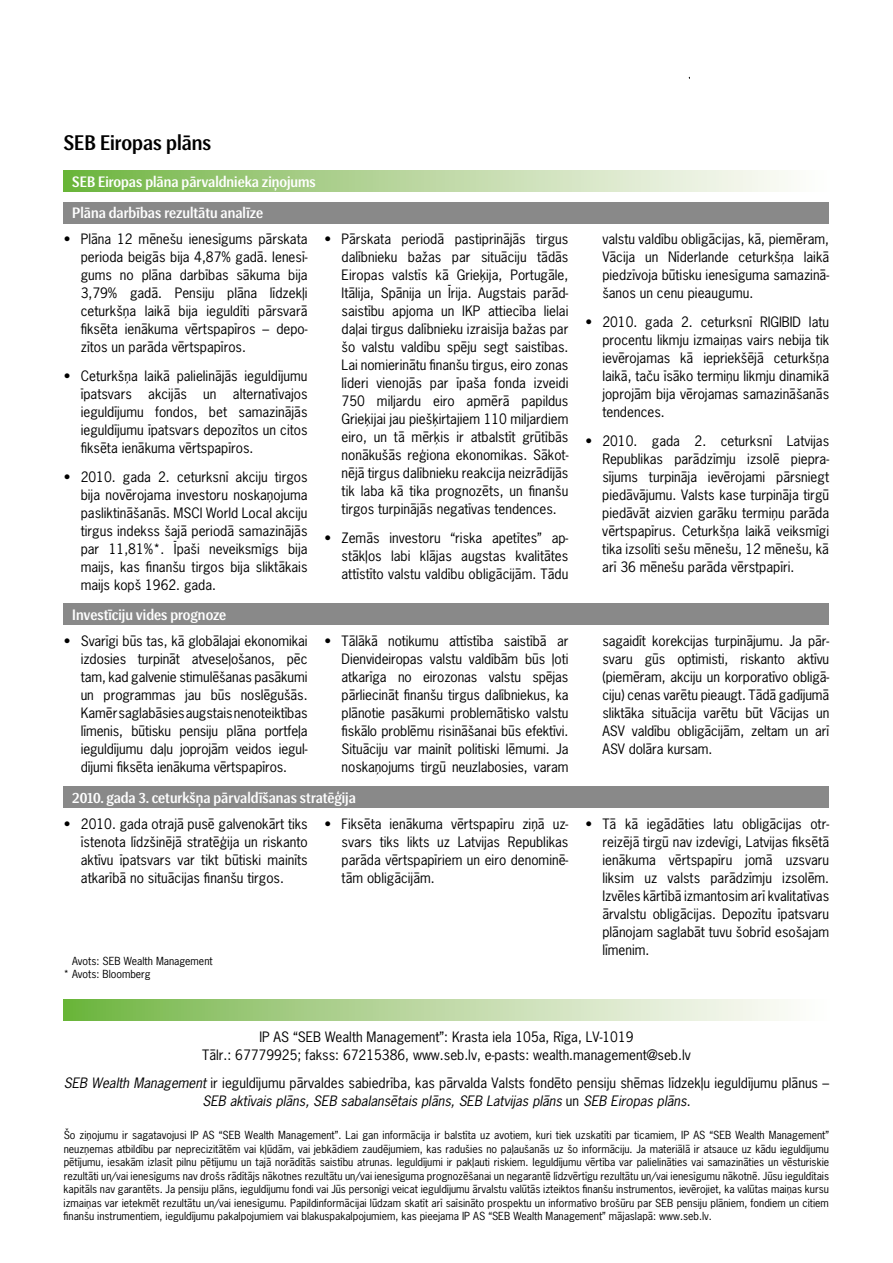
<style>
.page{position:relative;width:893px;height:1263px;background:#fff}
.page>*{position:absolute;margin:0;border:0;box-sizing:border-box;transform-origin:0 0}
.t1{font:500 21px "SEB Basic";color:#000}
.t2{font:500 15px "SEB Basic";color:#fff}
.t3{font:13.5px/18px "News Gothic SEB";color:#000;text-align:justify}
.t4{font:10.5px/13.5px "News Gothic SEB";color:#000;text-align:justify}
.s1{font-style:italic}
</style>
<div class="page">
<div style="left:64px;top:170px;width:765px;height:21px;background:linear-gradient(to right,#74b546,#fffeff)"></div>
<div style="left:64px;top:604px;width:765px;height:21px;background:#898989"></div>
<div style="left:64px;top:787px;width:765px;height:21px;background:#898989"></div>
<div style="left:64px;top:999px;width:765px;height:21px;background:linear-gradient(to right,#74b546,#fffeff)"></div>
<div style="left:64px;top:202px;width:765px;height:21px;background:#898989"></div>
<h1 class="t1" style="left:64px;top:131px;width:149px">SEB Eiropas plāns</h1>
<p class="t2" style="left:72px;top:173px;width:245px">SEB Eiropas plāna pārvaldnieka ziņojums</p>
<p class="t2" style="left:72px;top:205px;width:192px">Plāna darbības rezultātu analīze</p>
<p class="t3" style="left:81px;top:230px;width:228px;text-indent:-17px">• Plāna 12 mēnešu ienesīgums pārskata perioda beigās bija 4,87% gadā. Iene-sī&shy;gums no plāna darbības sākuma bija 3,79% gadā. Pensiju plāna līdzekļi ceturkšņa laikā bija ieguldīti pārsvarā fiksēta ienākuma vērtspapīros – depo&shy;zītos un parāda vērtspapīros.</p>
<p class="t3" style="left:81px;top:367px;width:228px;text-indent:-17px">• Ceturkšņa laikā palielinājās ieguldījumu īpatsvars akcijās un alternatīvajos ieguldījumu fondos, bet samazinājās ieguldījumu īpatsvars depozītos un citos fiksēta ienākuma vērtspapīros.</p>
<p class="t3" style="left:81px;top:467px;width:228px;text-indent:-17px">• 2010. gada 2. ceturksnī akciju tirgos bija novēro-jama investoru noska-ņojuma paslik-tinā-šanās. MSCI World Local akciju tirgus indekss šajā periodā samazinājās par 11,81%*. Īpaši neveik-smīgs bija maijs, kas finanšu tirgos bija sliktākais maijs kopš 1962. gada.</p>
<p class="t2" style="left:72px;top:607px;width:156px">Investīciju vides prognoze</p>
<p class="t3" style="left:81px;top:632px;width:228px;text-indent:-17px">• Svarīgi būs tas, kā globālajai ekonomikai izdosies turpināt atveseļošanos, pēc tam, kad galvenie stimulēšanas pasākumi un programmas jau būs noslēgušās.<br>Kamērsaglabāsiesaugstaisnenoteiktības līmenis, būtisku pensiju plāna portfeļa ieguldījumu daļu joprojām veidos iegul&shy;dījumi fiksēta ienākuma vērtspapīros.</p>
<p class="t3" style="left:342px;top:230px;width:228px;text-indent:-17px">• Pārskata periodā pastiprinājās tirgus dalībnieku bažas par situāciju tādās Eiropas valstīs kā Grieķija, Portugāle, Itālija, Spānija un Īrija. Augstais parād&shy;saistību apjoma un IKP attiecība lielai daļai tirgus dalībnieku izraisīja bažas par šo valstu valdību spēju segt saistības.<br>Lai nomierinātu finanšu tirgus, eiro zonas līderi vienojās par īpaša fonda izveidi 750 miljardu eiro apmērā papildus Grieķijai jau piešķirtajiem 110 miljardiem eiro, un tā mērķis ir atbalstīt grūtībās nonākušās reģiona ekonomikas. Sākot&shy;nējā tirgus dalībnieku reakcija neizrādījās tik laba kā tika prognozēts, un finanšu tirgos turpinājās negatīvas tendences.</p>
<p class="t3" style="left:342px;top:529px;width:228px;text-indent:-17px">• Zemās investoru “riska apetītes” ap&shy;stākļos labi klājas augstas kvalitātes attīstīto valstu valdību obligācijām. Tādu</p>
<p class="t3" style="left:602px;top:230px;width:228px">valstu valdību obligācijas, kā, piemēram, Vācija un Nīderlande ceturkšņa laikā piedzīvoja būtisku ienesīguma samazinā&shy;šanos un cenu pieaugumu.</p>
<p class="t3" style="left:602px;top:313px;width:228px;text-indent:-17px">• 2010. gada 2. ceturksnī RIGIBID latu procentu likmju izmaiņas vairs nebija tik ievērojamas kā iepriekšējā ceturkšņa laikā, taču īsāko termiņu likmju dinamikā joprojām bija vērojamas samazināšanās tendences.</p>
<p class="t3" style="left:602px;top:431px;width:228px;text-indent:-17px">• 2010. gada 2. ceturksnī Latvijas Republikas parādzīmju izsolē piepra&shy;sījums turpināja ievērojami pārsniegt piedāvājumu. Valsts kase turpināja tirgū piedāvāt aizvien garāku termiņu parāda vērtspapīrus. Ceturkšņa laikā veiksmīgi tika izsolīti sešu mēnešu, 12 mēnešu, kā arī 36 mēnešu parāda vērstpapīri.</p>
<p class="t3" style="left:342px;top:632px;width:228px;text-indent:-17px">• Tālākā notikumu attīstība saistībā ar Dienvideiropas valstu valdībām būs ļoti atkarīga no eirozonas valstu spējas pārliecināt finanšu tirgus dalībniekus, ka plānotie pasākumi problemātisko valstu fiskālo problēmu risināšanai būs efektīvi.<br>Situāciju var mainīt politiski lēmumi. Ja noskaņojums tirgū neuzlabosies, varam</p>
<p class="t3" style="left:602px;top:632px;width:228px">sagaidīt korekcijas turpinājumu. Ja pār&shy;sva-ru gūs optimisti, riskanto aktīvu (piemēram, akciju un korporatīvo obligā&shy;ciju) cenas varētu pieaugt. Tādā gadījumā sliktāka situācija varētu būt Vācijas un ASV valdību obligācijām, zeltam un arī ASV dolāra kursam.</p>
<p class="t2" style="left:72px;top:789px;width:285px">2010. gada 3. ceturkšņa pārvaldīšanas stratēģija</p>
<p class="t3" style="left:342px;top:815px;width:228px;text-indent:-17px">• Fiksēta ienākuma vērtspapīru ziņā uz&shy;svars tiks likts uz Latvijas Republikas parāda vērtspapīriem un eiro denomi-nē&shy;tām obligācijām.</p>
<p class="t3" style="left:602px;top:815px;width:228px;text-indent:-17px">• Tā kā iegādāties latu obligācijas otr&shy;reizējā tirgū nav izdevīgi, Latvijas fiksētā ienāku-ma vērtspapīru jomā uzsvaru liksim uz valsts parādzīmju iz-solēm.<br>Izvēles kārtī-bā izmantosim arī kvalitatīvas ārvalstu obligācijas. Depozītu īpatsvaru plānojam saglabāt tuvu šobrīd esošajam līmenim.</p>
<p class="t3" style="left:81px;top:815px;width:228px;text-indent:-17px">• 2010. gada otrajā pusē galvenokārt tiks īstenota līdzšinējā stratēģija un riskanto aktīvu īpatsvars var tikt būtiski mainīts atkarībā no situācijas finanšu tirgos.</p>
<p class="t4" style="left:64px;top:954px;width:151px;text-indent:9px">Avots: SEB Wealth Management * Avots: Bloomberg</p>
<p class="t3" style="left:202px;top:1027px;width:490px;text-align:center">IP AS “SEB Wealth Management”: Krasta iela 105a, Rīga, LV-1019<br>Tālr.: 67779925; fakss: 67215386, www.seb.lv, e-pasts: wealth.management@seb.lv</p>
<p class="t3" style="left:64px;top:1074px;width:767px;text-align:center"><span class="s1">SEBWealthManagement</span>ir ieguldījumu pārvaldes sabiedrība, kas pārvalda Valsts fondēto pensiju shēmas līdzekļu ieguldījumu plānus –<br><span class="s1">SEB aktīvais plāns, SEB sabalansētais plāns, SEB Latvijas plāns</span> u n <span class="s1">SEB Eiropas plāns</span>.</p>
<p class="t4" style="left:64px;top:1129px;width:767px">Šo ziņojumu ir sagatavojusi IP AS “SEB Wealth Management”. Lai gan informācija ir balstīta uz avotiem, kuri tiek uzskatīti par ticamiem, IP AS “SEB Wealth Management” neuzņemas atbildību par neprecizitātēm vai kļūdām, vai jebkādiem zaudējumiem, kas radušies no paļaušanās uz šo informāciju. Ja materiālā ir atsauce uz kādu ieguldījumu pētījumu, iesakām izlasīt pilnu pētījumu un tajā norādītās saistību atrunas. Ieguldījumi ir pakļauti riskiem. Ieguldījumu vērtība var palielināties vai samazināties un vēsturiskie rezultāti un/vai ienesīgums nav drošs rādītājs nākotnes rezultātu un/vai ienesīguma prognozēšanai un negarantē līdzvērtīgu rezultātu un/vai ienesīgumu nākotnē. Jūsu ieguldītais kapitāls nav garantēts. Ja pensiju plāns, ieguldījumu fondi vai Jūs personīgi veicat ieguldījumu ārvalstu valūtās izteiktos finanšu instrumentos, ievērojiet, ka valūtas maiņas kursu izmaiņas var ietekmēt rezultātu un/vai ienesīgumu. Papildinformācijai lūdzam skatīt arī saīsināto prospektu un informatīvo brošūru par SEB pensiju plāniem, fondiem un citiem finanšu instrumentiem, ieguldījumu pakalpojumiem vai blakuspakalpojumiem, kas pieejama IP AS “SEB Wealth Management” mājaslapā: www.seb.lv.</p>
</div>
